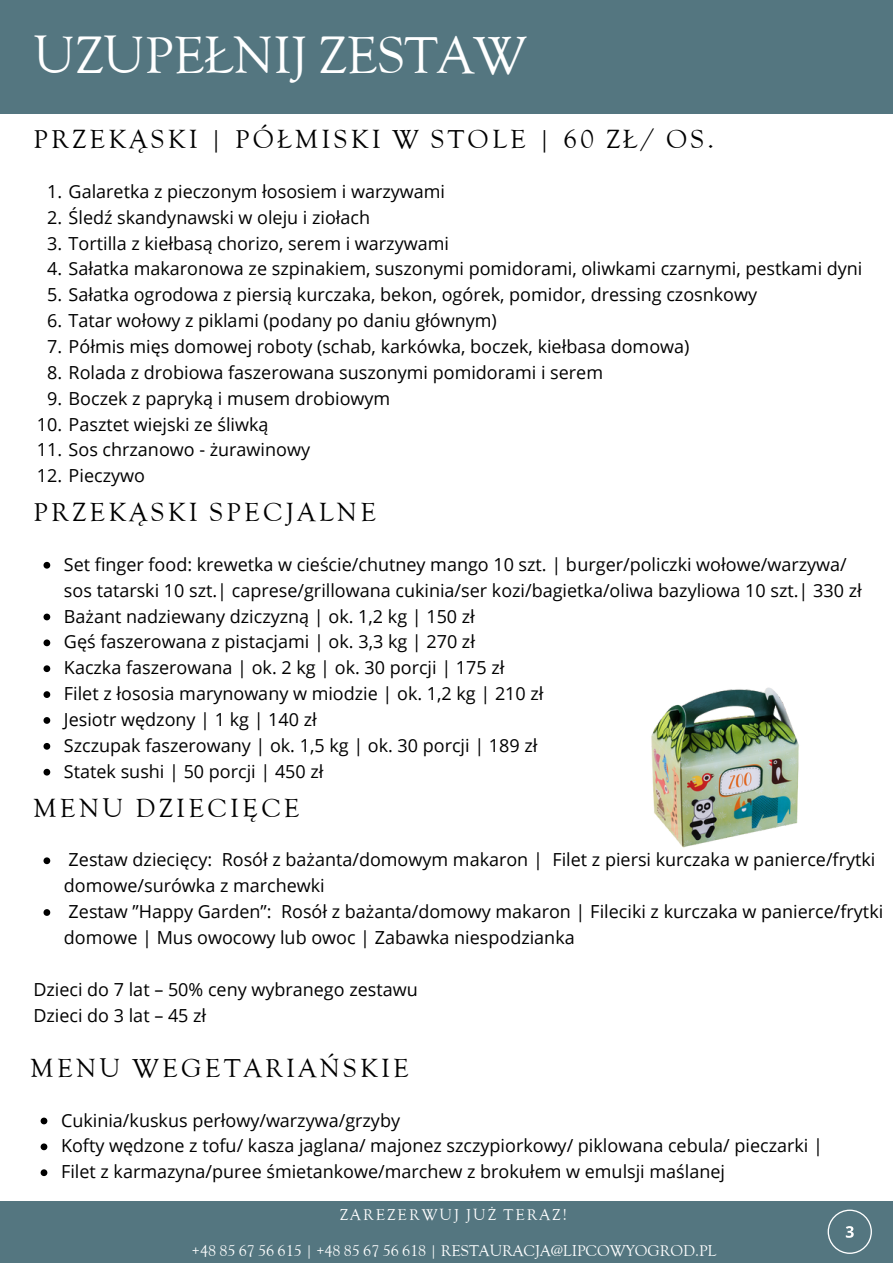
<style>
.page{position:relative;width:893px;height:1264px;background:#fff}
.page>*{position:absolute;margin:0;border:0;box-sizing:border-box;transform-origin:0 0}
.t1{font:45px "EFN Goldy Olds";color:#fff}
.t2{font:22.5px "EFN Goldy Olds";letter-spacing:.15em;color:#000}
.t3{font:18px/25.8px "Open Sans";color:#000}
.t4{font:13.5px "EFN Goldy Olds";color:#fff}
.t5{font:13.5px "EFN Goldy Olds";letter-spacing:.15em;color:#fff}
</style>
<div class="page">
<div style="left:0;top:0;width:892px;height:114px;background:#547680"></div>
<svg style="left:43px;top:857px;width:7px;height:7px"></svg>
<svg style="left:43px;top:909px;width:7px;height:6px"></svg>
<div style="left:0;top:1201px;width:892px;height:61px;background:#547680"></div>
<svg style="left:827px;top:1209px;width:44px;height:44px"></svg>
<img style="left:651px;top:687px;width:148px;height:161px">
<svg style="left:41px;top:1117px;width:6px;height:7px"></svg>
<svg style="left:41px;top:1143px;width:6px;height:7px"></svg>
<svg style="left:41px;top:1169px;width:6px;height:7px"></svg>
<svg style="left:43px;top:562px;width:7px;height:6px"></svg>
<svg style="left:43px;top:613px;width:7px;height:7px"></svg>
<svg style="left:43px;top:639px;width:7px;height:7px"></svg>
<svg style="left:43px;top:665px;width:7px;height:7px"></svg>
<svg style="left:43px;top:691px;width:7px;height:7px"></svg>
<svg style="left:43px;top:717px;width:7px;height:6px"></svg>
<svg style="left:43px;top:743px;width:7px;height:6px"></svg>
<svg style="left:43px;top:768px;width:7px;height:7px"></svg>
<h1 class="t1" style="left:33px;top:23px;width:494px">UZUPEŁNIJ ZESTAW</h1>
<p class="t2" style="left:33px;top:123px;width:682px">PRZEKĄSKI | PÓŁMISKI W STOLE | 60 ZŁ/ OS.</p>
<p class="t3" style="left:47px;top:178px;width:399px">1. Galaretka z pieczonym łososiem i warzywami</p>
<p class="t3" style="left:47px;top:204px;width:324px">2. Śledź skandynawski w oleju i ziołach</p>
<p class="t3" style="left:47px;top:230px;width:403px">3. Tortilla z kiełbasą chorizo, serem i warzywami</p>
<p class="t3" style="left:47px;top:255px;width:816px">4. Sałatka makaronowa ze szpinakiem, suszonymi pomidorami, oliwkami czarnymi, pestkami dyni</p>
<p class="t3" style="left:47px;top:281px;width:711px">5. Sałatka ogrodowa z piersią kurczaka, bekon, ogórek, pomidor, dressing czosnkowy</p>
<p class="t3" style="left:47px;top:307px;width:451px">6. Tatar wołowy z piklami (podany po daniu głównym)</p>
<p class="t3" style="left:47px;top:333px;width:643px">7. Półmis mięs domowej roboty (schab, karkówka, boczek, kiełbasa domowa)</p>
<p class="t3" style="left:47px;top:359px;width:557px">8. Rolada z drobiowa faszerowana suszonymi pomidorami i serem</p>
<p class="t3" style="left:47px;top:385px;width:345px">9. Boczek z papryką i musem drobiowym</p>
<p class="t3" style="left:37px;top:411px;width:233px">10. Pasztet wiejski ze śliwką</p>
<p class="t3" style="left:37px;top:436px;width:275px">11. Sos chrzanowo - żurawinowy</p>
<p class="t3" style="left:37px;top:462px;width:110px">12. Pieczywo</p>
<p class="t2" style="left:33px;top:496px;width:344px">PRZEKĄSKI SPECJALNE</p>
<p class="t3" style="left:64px;top:551px;width:799px">Set finger food: krewetka w cieście/chutney mango 10 szt. | burger/policzki wołowe/warzywa/ sos tatarski 10 szt.| caprese/grillowana cukinia/ser kozi/bagietka/oliwa bazyliowa 10 szt.| 330 zł Bażant nadziewany dziczyzną | ok. 1,2 kg | 150 zł<br>Gęś faszerowana z pistacjami | ok. 3,3 kg | 270 zł<br>Kaczka faszerowana | ok. 2 kg | ok. 30 porcji | 175 zł<br>Filet z łososia marynowany w miodzie | ok. 1,2 kg | 210 zł<br>Jesiotr wędzony | 1 kg | 140 zł<br>Szczupak faszerowany | ok. 1,5 kg | ok. 30 porcji | 189 zł<br>Statek sushi | 50 porcji | 450 zł</p>
<p class="t2" style="left:33px;top:791px;width:268px">MENU DZIECIĘCE</p>
<p class="t3" style="left:64px;top:846px;width:820px">Zestaw dziecięcy: Rosół z bażanta/domowym makaron | Filet z piersi kurczaka w panierce/frytki domowe/surówka z marchewki<br>Zestaw ”Happy Garden”: Rosół z bażanta/domowy makaron | Fileciki z kurczaka w panierce/frytki domowe | Mus owocowy lub owoc | Zabawka niespodzianka</p>
<p class="t3" style="left:33px;top:975px;width:386px">Dzieci do 7 lat – 50% ceny wybranego zestawu<br>Dzieci do 3 lat – 45 zł</p>
<p class="t2" style="left:30px;top:1052px;width:380px">MENU WEGETARIAŃSKIE</p>
<p class="t3" style="left:61px;top:1106px;width:763px">Cukinia/kuskus perłowy/warzywa/grzyby<br>Kofty wędzone z tofu/ kasza jaglana/ majonez szczypiorkowy/ piklowana cebula/ pieczarki |<br>Filet z karmazyna/puree śmietankowe/marchew z brokułem w emulsji maślanej</p>
<p class="t5" style="left:340px;top:1204px;width:228px">ZAREZERWUJ JUŻ TERAZ!</p>
<p class="t4" style="left:192px;top:1240px;width:526px">+48 85 67 56 615 | +48 85 67 56 618 | RESTAURACJA@LIPCOWYOGROD.PL</p>
</div>
